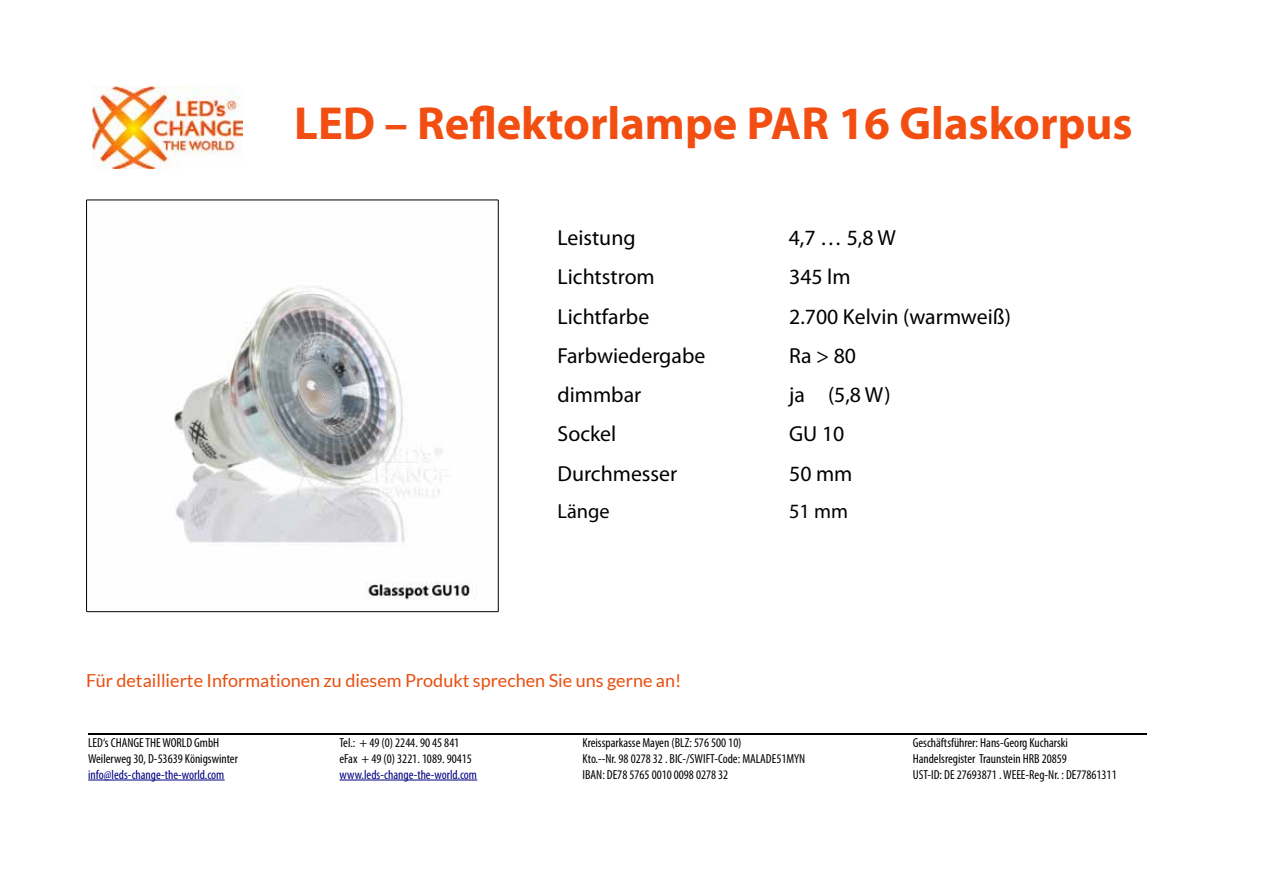
<style>
.page{position:relative;width:1263px;height:893px;background:#fff}
.page>*{position:absolute;margin:0;border:0;box-sizing:border-box;transform-origin:0 0}
.t1{font:700 46.5px "Myriad Pro";letter-spacing:-.46em;color:#f24e11}
.t2{font:21.75px "Myriad Pro";letter-spacing:-.5em;color:#000}
.t3{font:21.75px "Myriad Pro";letter-spacing:-.605em;color:#000}
.t4{font:21.75px "Myriad Pro";letter-spacing:-.555em;color:#000}
.t5{font:21.75px "Myriad Pro";letter-spacing:-.545em;color:#000}
.t6{font:21.75px "Myriad Pro";letter-spacing:-.435em;color:#000}
.t7{font:20.4px "Myriad Pro";letter-spacing:-.445em;color:#000}
.t8{font:18px "Lato";color:#e94e0f}
.t9{font:13.05px "Myriad Pro Condensed";letter-spacing:-.61em;color:#000}
.t10{font:13.05px "Myriad Pro Condensed";letter-spacing:-.635em;color:#000}
.t11{font:13.05px "Myriad Pro Condensed";letter-spacing:-.62em;color:#000080}
.t12{font:13.05px "Myriad Pro Condensed";letter-spacing:-.56em;color:#000}
</style>
<div class="page">
<hr style="left:88px;top:780px;width:137px;height:1px;background:#000080">
<hr style="left:339px;top:780px;width:138px;height:1px;background:#000080">
<hr style="left:88px;top:733px;width:1059px;height:2px;background:#000">
<img style="left:174px;top:286px;width:301px;height:314px">
<hr style="left:86px;top:200px;width:1px;height:412px;background:#000">
<hr style="left:498px;top:200px;width:1px;height:412px;background:#000">
<hr style="left:87px;top:200px;width:411px;height:1px;background:#000">
<hr style="left:87px;top:611px;width:411px;height:1px;background:#000">
<img style="left:93px;top:87px;width:150px;height:82px">
<h1 class="t1" style="left:294px;top:93px;width:866px">LED –ReflektorlampePAR16Glaskorpus</h1>
<h2 class="t5" style="left:558px;top:224px;width:89px">Leistung</h2>
<h2 class="t2" style="left:789px;top:224px;width:112px">4,7… 5,8W</h2>
<h2 class="t3" style="left:558px;top:264px;width:102px">Lichtstrom</h2>
<h2 class="t2" style="left:789px;top:264px;width:66px">345lm</h2>
<h2 class="t4" style="left:558px;top:303px;width:104px">Lichtfarbe</h2>
<h2 class="t2" style="left:789px;top:303px;width:239px">2.700Kelvin(warmweiß)</h2>
<h2 class="t2" style="left:558px;top:342px;width:160px">Farbwiedergabe</h2>
<h2 class="t2" style="left:789px;top:342px;width:79px">Ra&gt;80</h2>
<h2 class="t6" style="left:558px;top:381px;width:100px">dimmbar</h2>
<h2 class="t2" style="left:789px;top:381px;width:119px">ja (5,8W)</h2>
<h2 class="t2" style="left:558px;top:421px;width:77px">Sockel</h2>
<h2 class="t2" style="left:789px;top:421px;width:67px">GU10</h2>
<h2 class="t2" style="left:558px;top:460px;width:136px">Durchmesser</h2>
<h2 class="t2" style="left:789px;top:460px;width:68px">50mm</h2>
<h3 class="t7" style="left:558px;top:499px;width:64px">Länge</h3>
<h3 class="t7" style="left:789px;top:499px;width:64px">51mm</h3>
<h3 class="t8" style="left:86px;top:670px;width:597px">Für detaillierte Informationen zu diesem Produkt sprechen Sie uns gerne an!</h3>
<p class="t12" style="left:88px;top:735px;width:140px">LED‘sCHANGETHEWORLDGmbH</p>
<p class="t9" style="left:339px;top:735px;width:129px">Tel.:+49(0)2244.9045841</p>
<p class="t10" style="left:582px;top:735px;width:170px">KreissparkasseMayen(BLZ:57650010)</p>
<p class="t10" style="left:913px;top:735px;width:167px">Geschäftsführer:Hans-GeorgKucharski</p>
<p class="t9" style="left:88px;top:751px;width:161px">Weilerweg30,D-53639Königswinter</p>
<p class="t9" style="left:339px;top:751px;width:142px">eFax+49(0)3221.1089.90415</p>
<p class="t9" style="left:582px;top:751px;width:231px">Kto.--Nr.98027832.BIC-/SWIFT-Code:MALADE51MYN</p>
<p class="t10" style="left:913px;top:751px;width:164px">HandelsregisterTraunsteinHRB20859</p>
<p class="t11" style="left:88px;top:766px;width:143px">info@leds-change-the-world.com</p>
<p class="t11" style="left:339px;top:766px;width:144px">www.leds-change-the-world.com</p>
<p class="t9" style="left:582px;top:766px;width:155px">IBAN:DE78576500100098027832</p>
<p class="t9" style="left:913px;top:766px;width:214px">UST-ID:DE27693871.WEEE-Reg-Nr.:DE77861311</p>
</div>
